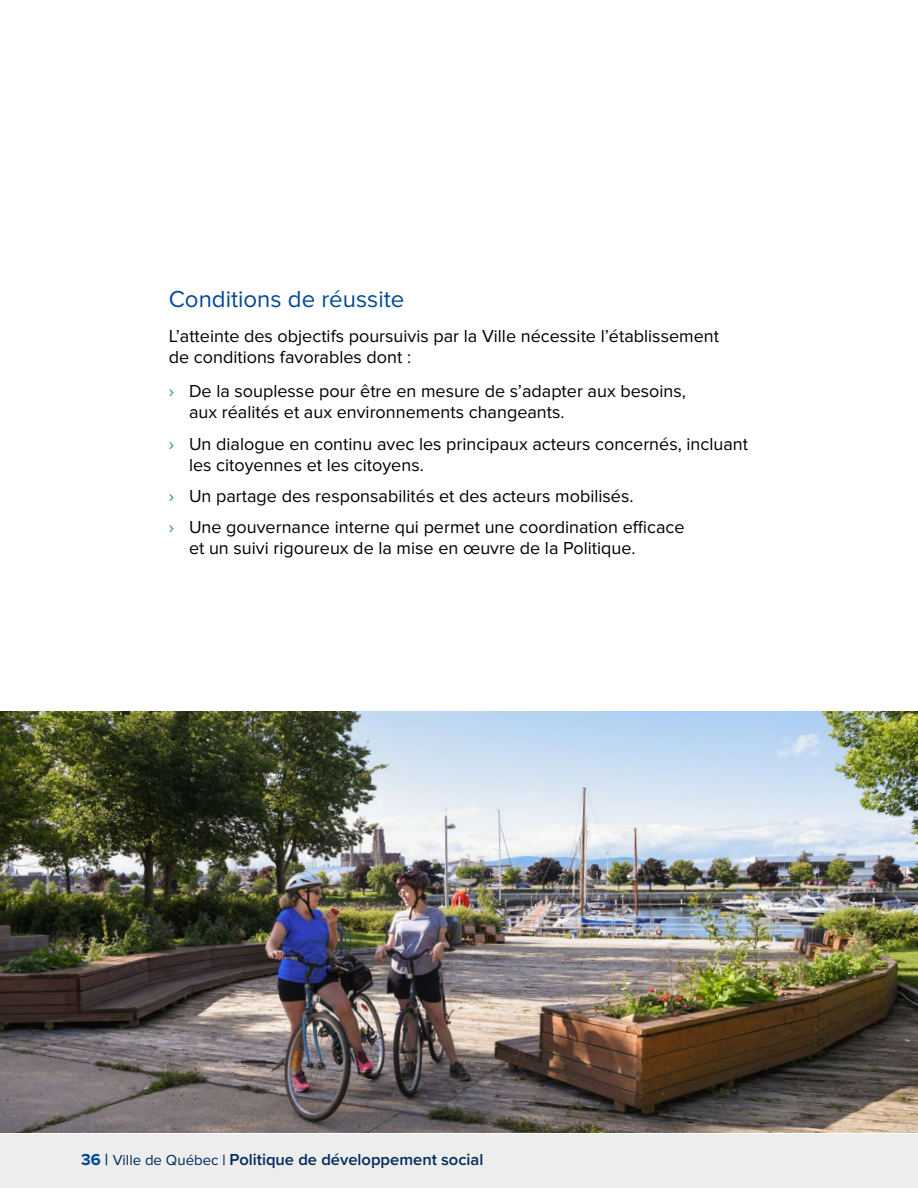
<style>
.page{position:relative;width:918px;height:1188px;background:#fff}
.page>*{position:absolute;margin:0;border:0;box-sizing:border-box;transform-origin:0 0}
.t1{font:24px "Proxima Nova";color:#004996}
.t2{font:18px/21px "Proxima Nova";color:#000}
.t3{font:600 16.5px "Proxima Nova";color:#002a5a}
.s1{color:#249146}
.s2{font-weight:700;color:#004996}
.s3{font-weight:400;font-size:15px}
.s4{font-size:15px}
</style>
<div class="page">
<div style="left:0;top:1134px;width:918px;height:54px;background:#ededed"></div>
<img style="left:0;top:712px;width:918px;height:421px">
<h3 class="t1" style="left:169px;top:286px;width:237px">Conditions de réussite</h3>
<p class="t2" style="left:169px;top:326px;width:552px">L’atteinte des objectifs poursuivis par la Ville nécessite l’établissement de conditions favorables dont :</p>
<p class="t2" style="left:189px;top:381px;width:499px;text-indent:-20px"><span class="s1">›</span> De la souplesse pour être en mesure de s’adapter aux besoins, aux réalités et aux environnements changeants.</p>
<p class="t2" style="left:189px;top:433px;width:561px;text-indent:-20px"><span class="s1">›</span> Un dialogue en continu avec les principaux acteurs concernés, incluant les citoyennes et les citoyens.</p>
<p class="t2" style="left:169px;top:486px;width:466px"><span class="s1">›</span> Un partage des responsabilités et des acteurs mobilisés.</p>
<p class="t2" style="left:189px;top:517px;width:497px;text-indent:-20px"><span class="s1">›</span> Une gouvernance interne qui permet une coordination efficace et un suivi rigoureux de la mise en œuvre de la Politique.</p>
<p class="t3" style="left:81px;top:1147px;width:404px"><span class="s2">36</span> | <span class="s3">Ville de Québec</span> <span class="s4">|</span> Politique de développement social</p>
</div>
